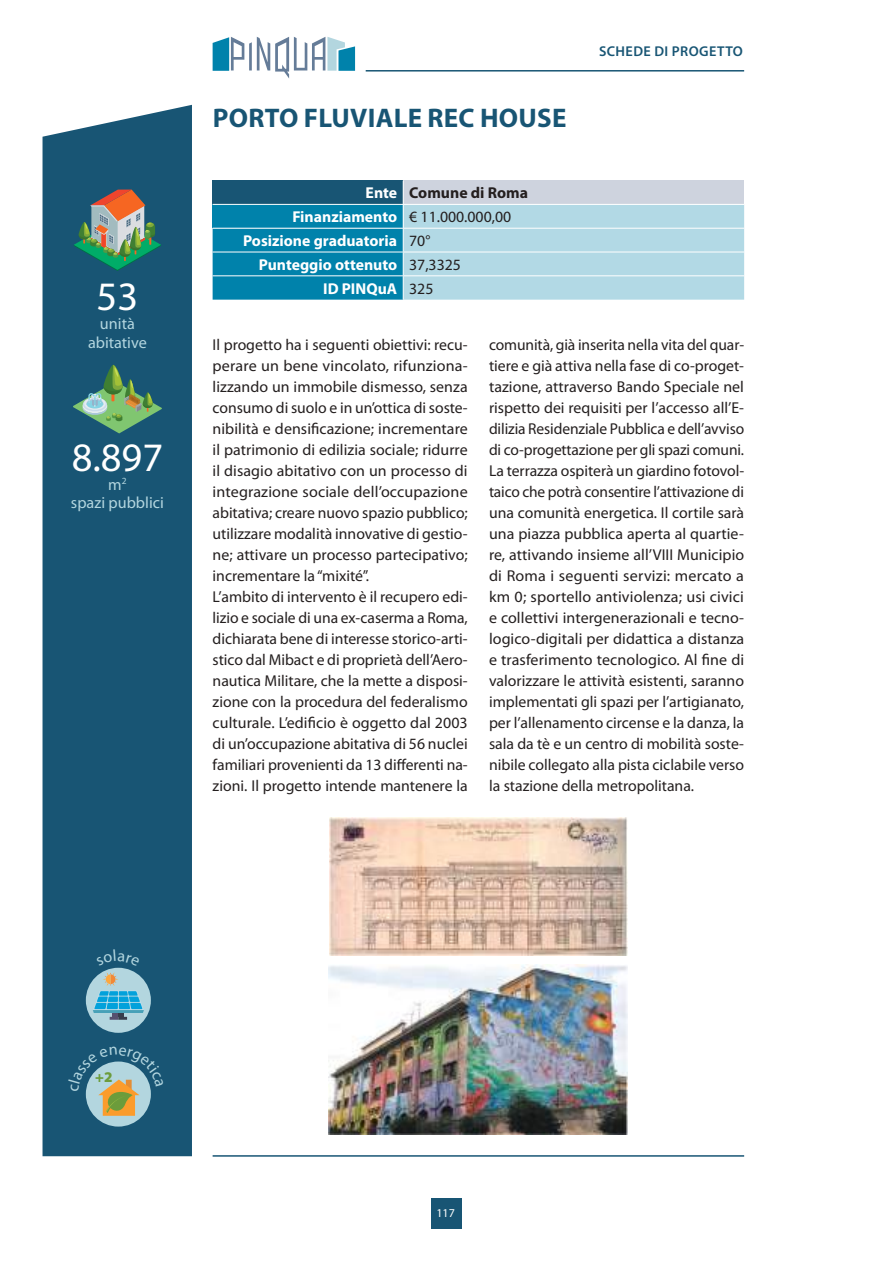
<style>
.page{position:relative;width:893px;height:1263px;background:#fff}
.page>*{position:absolute;margin:0;border:0;box-sizing:border-box;transform-origin:0 0}
.t1{font:40.5px "Myriad Pro";color:#fff}
.t2{font:700 27px "Myriad Pro";letter-spacing:.01em;color:#185574}
.t3{font:16.2px/18.9px "Myriad Pro";color:#b3d6df;text-align:center}
.t4{font:15.75px/21px "Myriad Pro";color:#241f1f}
.t5{font:700 15.75px "Myriad Pro";color:#fff}
.t6{font:700 15.75px "Myriad Pro";color:#241f1f}
.t7{font:900 14.85px "Myriad Pro";color:#6c9c3b}
.t8{font:600 14.25px "Myriad Pro";letter-spacing:.03em;color:#185574}
.t9{font:12px "Myriad Pro";color:#fff}
.s1{color:#fff}
.s2{font-weight:700;color:#fff}
.s3{font-weight:400;color:#241f1f}
</style>
<div class="page">
<div style="left:431px;top:1198px;width:30px;height:30px;background:#185574"></div>
<hr style="left:366px;top:70px;width:378px;height:2px;background:#185574">
<hr style="left:213px;top:1155px;width:531px;height:2px;background:#185574">
<svg style="left:213px;top:37px;width:142px;height:41px"></svg>
<div style="left:43px;top:105px;width:149px;height:1051px;background:#185574"></div>
<div style="left:86px;top:1061px;width:65px;height:65px;background:#b3d6df;border-radius:50%"></div>
<div style="left:86px;top:968px;width:65px;height:65px;background:#b3d6df;border-radius:50%"></div>
<svg style="left:93px;top:972px;width:51px;height:48px"></svg>
<svg style="left:73px;top:365px;width:89px;height:68px;background:#488072"></svg>
<svg style="left:74px;top:190px;width:87px;height:81px;background:#5f7f72"></svg>
<svg style="left:213px;top:181px;width:531px;height:119px;background:#7cb8cd"></svg>
<img style="left:329px;top:817px;width:299px;height:138px">
<img style="left:329px;top:964px;width:299px;height:171px">
<svg style="left:68px;top:1047px;width:96px;height:69px"></svg>
<svg style="left:96px;top:949px;width:44px;height:17px"></svg>
<h1 class="t1" style="left:97px;top:271px;width:43px">53</h1>
<p class="t3" style="left:88px;top:314px;width:60px">unità abitative</p>
<h1 class="t1" style="left:72px;top:432px;width:93px">8.897</h1>
<p class="t3" style="left:71px;top:474px;width:94px">m<sup>2<br></sup>spazi pubblici</p>
<h2 class="t2" style="left:213px;top:100px;width:355px">PORTO FLUVIALE REC HOUSE</h2>
<p class="t6" style="left:366px;top:183px;width:164px"><span class="s1">Ente</span> Comune di Roma</p>
<p class="t4" style="left:292px;top:206px;width:220px"><span class="s2">Finanziamento</span> € 11.000.000,00</p>
<p class="t5" style="left:243px;top:230px;width:189px">Posizione graduatoria <span class="s3">70°</span></p>
<p class="t5" style="left:259px;top:254px;width:204px">Punteggio ottenuto <span class="s3">37,3325</span></p>
<p class="t5" style="left:323px;top:278px;width:112px">ID PINQuA <span class="s3">325</span></p>
<p class="t8" style="left:599px;top:42px;width:145px">SCHEDE DI PROGETTO</p>
<p class="t4" style="left:213px;top:334px;width:257px">Il progetto ha i seguenti obiettivi: recu&shy;perare un bene vincolato, rifunziona&shy;lizzando un immobile dismesso, senza consumo di suolo e in un’ottica di soste&shy;nibilità e densificazione; incrementare il patrimonio di edilizia sociale; ridurre il disagio abitativo con un processo di integrazione sociale dell’occupazione abitativa; creare nuovo spazio pubblico; utilizzare modalità innovative di gestio&shy;ne; attivare un processo partecipativo; incrementare la “mixité”.<br>L’ambito di intervento è il recupero edi&shy;lizio e sociale di una ex-caserma a Roma, dichiarata bene di interesse storico-arti&shy;stico dal Mibact e di proprietà dell’Aero&shy;nautica Militare, che la mette a disposi&shy;zione con la procedura del federalismo culturale. L’edificio è oggetto dal 2003 di un’occupazione abitativa di 56 nuclei familiari provenienti da 13 differenti na&shy;zioni. Il progetto intende mantenere la</p>
<p class="t4" style="left:489px;top:334px;width:257px;text-align:justify">comunità, già inserita nella vita del quar&shy;tiere e già attiva nella fase di co-proget&shy;tazione, attraverso Bando Speciale nel rispetto dei requisiti per l’accesso all’E&shy;dilizia Residenziale Pubblica e dell’avviso di co-progettazione per gli spazi comuni.<br>La terrazza ospiterà un giardino fotovol&shy;taico che potrà consentire l’attivazione di una comunità energetica. Il cortile sarà una piazza pubblica aperta al quartie&shy;re, attivando insieme all’VIII Municipio di Roma i seguenti servizi: mercato a km 0; sportello antiviolenza; usi civici e collettivi intergenerazionali e tecno&shy;logico-digitali per didattica a distanza e trasferimento tecnologico. Al fine di valorizzare le attività esistenti, saranno implementati gli spazi per l’artigianato, per l’allenamento circense e la danza, la sala da tè e un centro di mobilità soste&shy;nibile collegato alla pista ciclabile verso la stazione della metropolitana.</p>
<p class="t7" style="left:95px;top:1067px;width:19px">+2</p>
<p class="t9" style="left:436px;top:1205px;width:20px">117</p>
</div>
